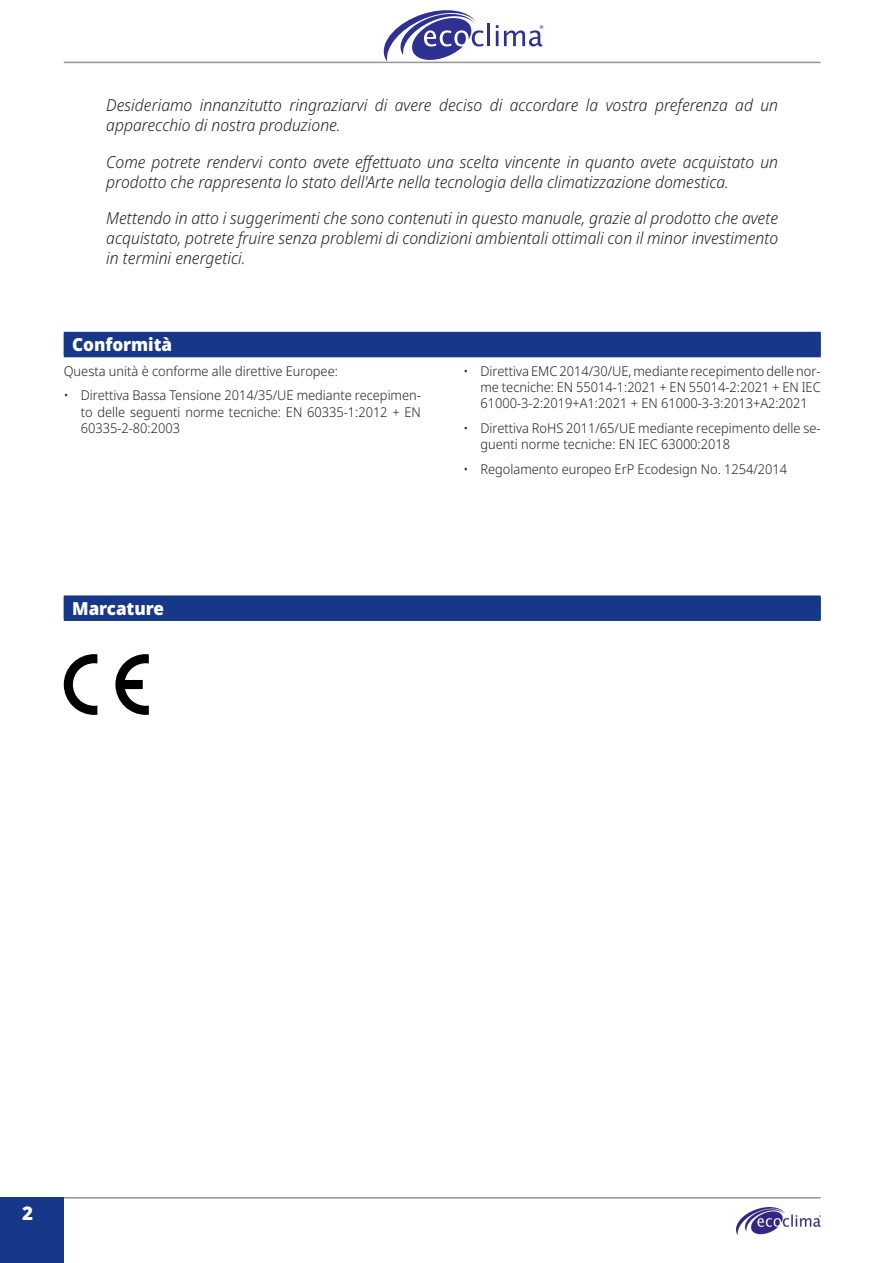
<style>
.page{position:relative;width:893px;height:1263px;background:#fff}
.page>*{position:absolute;margin:0;border:0;box-sizing:border-box;transform-origin:0 0}
.t1{font:900 18.75px "Noto Sans";color:#fff}
.title2_it{font:900 18px "Noto Sans";letter-spacing:-.005em;color:#fff;scale:.95 1}
.ringraziamenti_it{font:italic 300 16.5px/19.8px "Noto Sans";color:#231f20;scale:.95 1}
.normale_it{font:300 13.5px/16.2px "Noto Sans";color:#231f20;text-align:justify;scale:.95 1}
</style>
<div class="page">
<hr style="left:64px;top:1197px;width:757px;height:1px;background:#939598">
<div style="left:0;top:1197px;width:64px;height:66px;background:#173889"></div>
<hr style="left:64px;top:62px;width:757px;height:1px;background:#939598">
<div style="left:64px;top:597px;width:757px;height:24px;background:#173889"></div>
<div style="left:64px;top:595px;width:757px;height:24px;background:#173889"></div>
<svg style="left:115px;top:654px;width:34px;height:61px"></svg>
<svg style="left:64px;top:654px;width:33px;height:61px"></svg>
<div style="left:64px;top:333px;width:757px;height:24px;background:#173889"></div>
<div style="left:64px;top:332px;width:757px;height:24px;background:#173889"></div>
<svg style="left:380px;top:10px;width:103px;height:52px"></svg>
<hr style="left:488px;top:24px;width:2px;height:22px;background:#2e3092">
<svg style="left:496px;top:25px;width:2px;height:21px"></svg>
<svg style="left:504px;top:25px;width:39px;height:21px"></svg>
<img style="left:737px;top:1208px;width:84px;height:26px">
<p class="ringraziamenti_it" style="left:106px;top:96px;width:709px">Desideriamo innanzitutto ringraziarvi di avere deciso di accordare la vostra preferenza ad un apparecchio di nostra produzione.</p>
<p class="ringraziamenti_it" style="left:106px;top:152px;width:709px">Come potrete rendervi conto avete effettuato una scelta vincente in quanto avete acquistato un prodotto che rappresenta lo stato dell'Arte nella tecnologia della climatizzazione domestica.</p>
<p class="ringraziamenti_it" style="left:106px;top:209px;width:709px;text-align:justify">Mettendo in atto i suggerimenti che sono contenuti in questo manuale, grazie al prodotto che avete acquistato, potrete fruire senza problemi di condizioni ambientali ottimali con il minor investimento in termini energetici.</p>
<p class="title2_it" style="left:72px;top:331px;width:107px">Conformità</p>
<p class="normale_it" style="left:64px;top:363px;width:290px">Questa unità è conforme alle direttive Europee:</p>
<p class="normale_it" style="left:81px;top:388px;width:360px;text-indent:-17px">• Direttiva Bassa Tensione 2014/35/UE mediante recepimen&shy;to delle seguenti norme tecniche: EN 60335-1:2012 + EN 60335-2-80:2003</p>
<p class="normale_it" style="left:480px;top:363px;width:360px;text-indent:-17px">• Direttiva EMC 2014/30/UE, mediante recepimento delle nor&shy;me tecniche: EN 55014-1:2021 + EN 55014-2:2021 + EN IEC 61000-3-2:2019+A1:2021 + EN 61000-3-3:2013+A2:2021</p>
<p class="normale_it" style="left:480px;top:420px;width:360px;text-indent:-17px">• Direttiva RoHS 2011/65/UE mediante recepimento delle se&shy;guenti norme tecniche: EN IEC 63000:2018</p>
<p class="normale_it" style="left:463px;top:461px;width:342px">• Regolamento europeo ErP Ecodesign No. 1254/2014</p>
<p class="title2_it" style="left:72px;top:594px;width:98px">Marcature</p>
<p class="t1" style="left:22px;top:1199px;width:12px">2</p>
</div>
